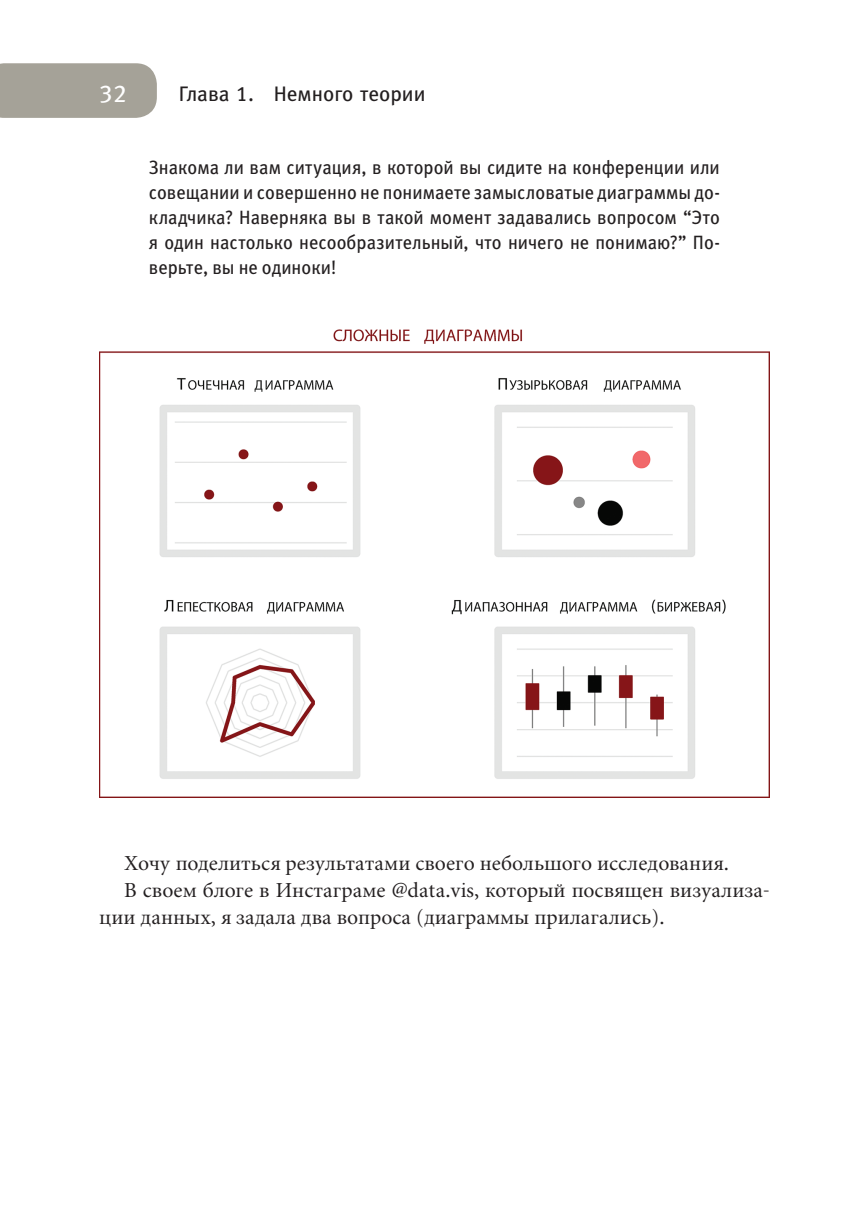
<style>
.page{position:relative;width:844px;height:1216px;background:#fff}
.page>*{position:absolute;margin:0;border:0;box-sizing:border-box;transform-origin:0 0}
.t1{font:24.5px "Meta Book LFC";color:#fff}
.Обычный{font:21px/27.3px "Miniature C";color:#231f20}
.t2{font:21px "Meta Book LFC";color:#231f20}
.Цитата{font:19.25px/25px "Meta Book C";letter-spacing:.005em;color:#231f20;text-align:justify;scale:.95 1}
</style>
<div class="page">
<div style="left:0;top:63px;width:157px;height:55px;background:#a5a298"></div>
<img style="left:99px;top:329px;width:670px;height:468px">
<p class="t1" style="left:99px;top:80px;width:29px">32</p>
<p class="t2" style="left:179px;top:82px;width:248px">Глава 1. Немного теории</p>
<p class="Цитата" style="left:149px;top:155px;width:602px">Знакома ли вам ситуация, в которой вы сидите на конференции или совещании и совершенно не понимаете замысловатые диаграммы до&shy;кладчика? Наверняка вы в такой момент задавались вопросом “Это я один настолько несообразительный, что ничего не понимаю?” По&shy;верьте, вы не одиноки!</p>
<p class="Обычный" style="left:124px;top:848px;width:606px">Хочу поделиться результатами своего небольшого исследования.</p>
<p class="Обычный" style="left:99px;top:876px;width:671px;text-indent:25px">В своем блоге в Инстаграме @data.vis, который посвящен визуализа&shy;ции данных, я задала два вопроса (диаграммы прилагались).</p>
</div>
